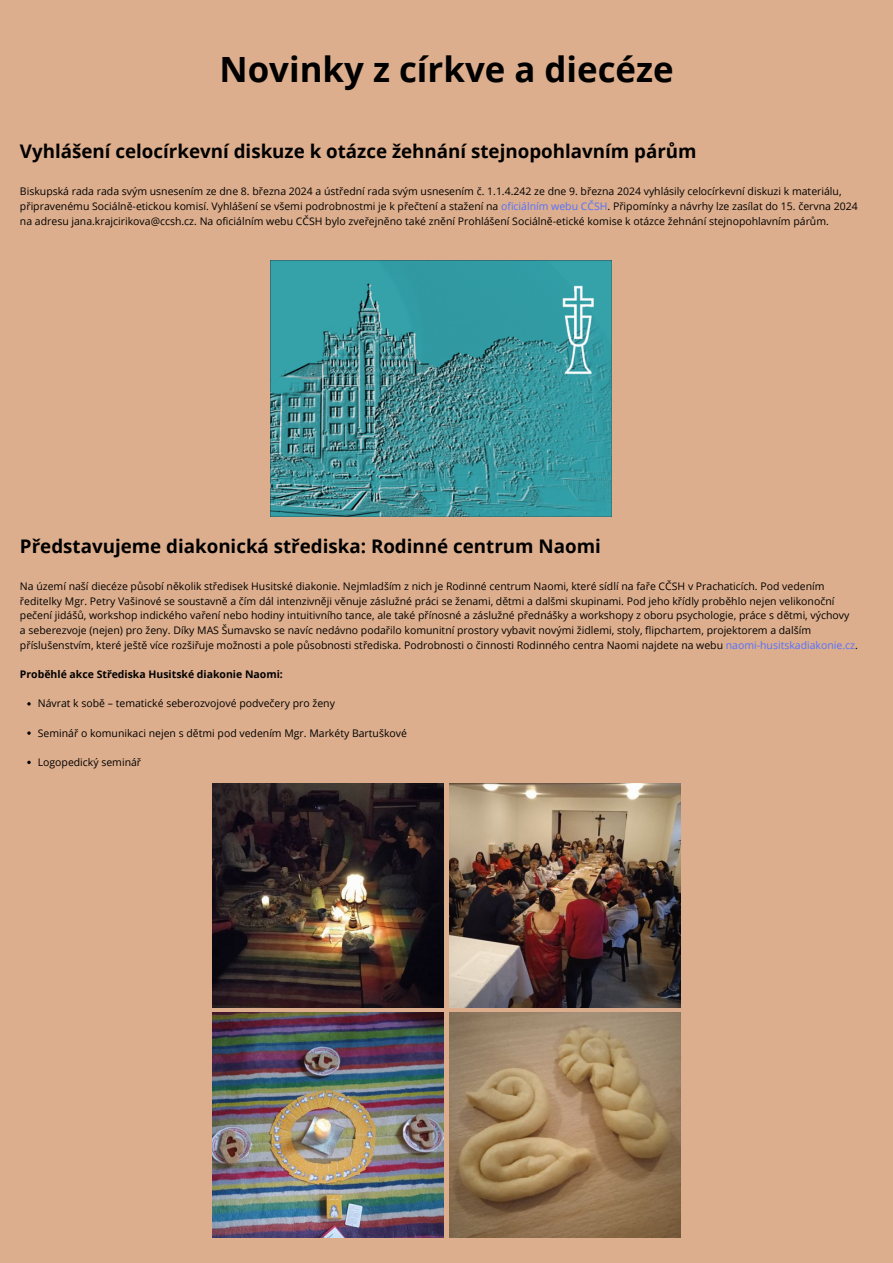
<style>
.page{position:relative;width:893px;height:1263px;background:#ddae8d}
.page>*{position:absolute;margin:0;border:0;box-sizing:border-box;transform-origin:0 0}
.t1{font:700 34.8px "Open Sans";color:#000}
.t2{font:700 18.75px "Open Sans";color:#000}
.t3{font:10.5px/14.6px "Open Sans";color:#000}
.t4{font:700 10.5px "Open Sans";color:#000}
.s1{color:#5271ff}
</style>
<div class="page">
<img style="left:213px;top:783px;width:231px;height:224px">
<img style="left:449px;top:783px;width:232px;height:224px">
<img style="left:213px;top:1013px;width:231px;height:224px">
<img style="left:449px;top:1013px;width:232px;height:224px">
<img style="left:271px;top:260px;width:340px;height:256px">
<svg style="left:27px;top:702px;width:4px;height:3px"></svg>
<svg style="left:27px;top:731px;width:4px;height:4px"></svg>
<svg style="left:27px;top:761px;width:4px;height:3px"></svg>
<h1 class="t1" style="left:219px;top:44px;width:456px">Novinky z církve a diecéze</h1>
<h2 class="t2" style="left:20px;top:138px;width:678px">Vyhlášení celocírkevní diskuze k otázce žehnání stejnopohlavním párům</h2>
<p class="t3" style="left:20px;top:184px;width:839px">Biskupská rada rada svým usnesením ze dne 8. března 2024 a ústřední rada svým usnesením č. 1.1.4.242 ze dne 9. března 2024 vyhlásily celocírkevní diskuzi k materiálu, připravenému Sociálně-etickou komisí. Vyhlášení se všemi podrobnostmi je k přečtení a stažení na <span class="s1">oficiálním webu CČSH</span>. Připomínky a návrhy lze zasílat do 15. června 2024 na adresu jana.krajcirikova@ccsh.cz. Na oficiálním webu CČSH bylo zveřejněno také znění Prohlášení Sociálně-etické komise k otázce žehnání stejnopohlavním párům.</p>
<h2 class="t2" style="left:20px;top:533px;width:582px">Představujeme diakonická střediska: Rodinné centrum Naomi</h2>
<p class="t3" style="left:20px;top:579px;width:839px">Na území naší diecéze působí několik středisek Husitské diakonie. Nejmladším z nich je Rodinné centrum Naomi, které sídlí na faře CČSH v Prachaticích. Pod vedením ředitelky Mgr. Petry Vašinové se soustavně a čím dál intenzivněji věnuje záslužné práci se ženami, dětmi a dalšmi skupinami. Pod jeho křídly proběhlo nejen velikonoční pečení jidášů, workshop indického vaření nebo hodiny intuitivního tance, ale také přínosné a záslužné přednášky a workshopy z oboru psychologie, práce s dětmi, výchovy<br>a seberezvoje (nejen) pro ženy. Díky MAS Šumavsko se navíc nedávno podařilo komunitní prostory vybavit novými židlemi, stoly, flipchartem, projektorem a dalším příslušenstvím, které ještě více rozšiřuje možnosti a pole působnosti střediska. Podrobnosti o činnosti Rodinného centra Naomi najdete na webu <span class="s1">naomi-husitskadiakonie.cz</span>.</p>
<p class="t4" style="left:20px;top:667px;width:264px">Proběhlé akce Střediska Husitské diakonie Naomi:</p>
<p class="t3" style="left:38px;top:696px;width:299px">Návrat k sobě – tematické seberozvojové podvečery pro ženy</p>
<p class="t3" style="left:38px;top:725px;width:371px">Seminář o komunikaci nejen s dětmi pod vedením Mgr. Markéty Bartuškové</p>
<p class="t3" style="left:38px;top:754px;width:105px">Logopedický seminář</p>
</div>
